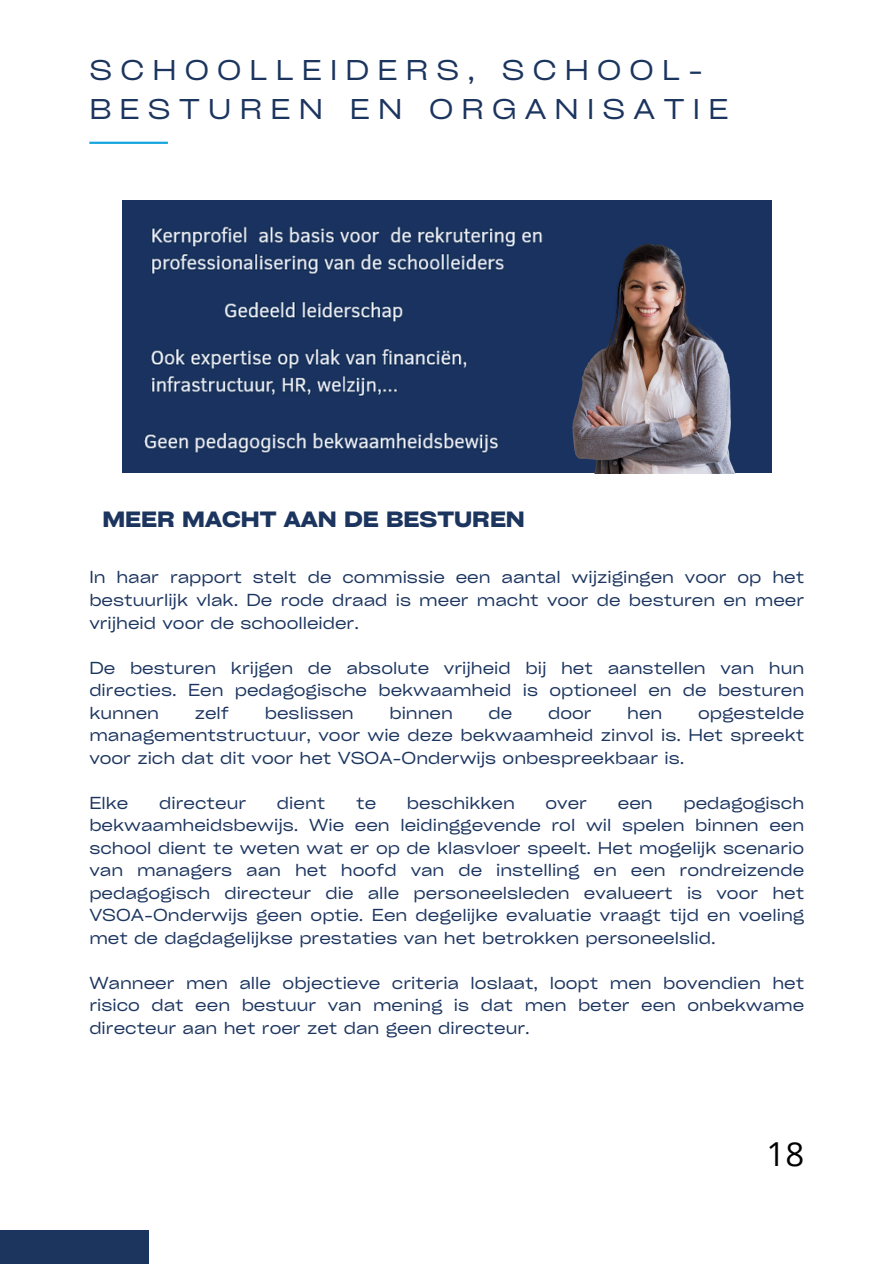
<style>
.page{position:relative;width:894px;height:1264px;background:#fff}
.page>*{position:absolute;margin:0;border:0;box-sizing:border-box;transform-origin:0 0}
.t1{font:33px "Open Sans";color:#000}
.t2{font:expanded 27.3px/38.2px "Cy Grotesk";letter-spacing:.3em;color:#1c355f}
.t3{font:700 expanded 21.15px "Cy Grotesk";color:#1c355f}
.t4{font:expanded 16.65px/22.5px "Cy Grotesk";color:#1c355f;text-align:justify}
</style>
<div class="page">
<div style="left:0;top:1229px;width:149px;height:34px;background:#1c355f"></div>
<hr style="left:89px;top:142px;width:79px;height:2px;background:#16a6de">
<img style="left:122px;top:200px;width:649px;height:272px">
<img style="left:427px;top:207px;width:345px;height:266px">
<p class="t2" style="left:89px;top:50px;width:640px">SCHOOLLEIDERS, SCHOOL-<br>BESTUREN EN ORGANISATIE</p>
<p class="t3" style="left:102px;top:505px;width:424px">MEER MACHT AAN DE BESTUREN</p>
<h1 class="t4" style="left:89px;top:565px;width:716px">In haar rapport stelt de commissie een aantal wijzigingen voor op het bestuurlijk vlak. De rode draad is meer macht voor de besturen en meer vrijheid voor de schoolleider.</h1>
<p class="t4" style="left:89px;top:655px;width:716px">De besturen krijgen de absolute vrijheid bij het aanstellen van hun directies. Een pedagogische bekwaamheid is optioneel en de besturen kunnen</p>
<p class="t4" style="left:195px;top:700px;width:36px">zelf</p>
<p class="t4" style="left:265px;top:700px;width:90px">beslissen</p>
<p class="t4" style="left:389px;top:700px;width:65px">binnen</p>
<p class="t4" style="left:488px;top:700px;width:25px">de</p>
<p class="t4" style="left:548px;top:700px;width:45px">door</p>
<p class="t4" style="left:627px;top:700px;width:37px">hen</p>
<p class="t4" style="left:89px;top:700px;width:716px;text-indent:608px">opgestelde managementstructuur, voor wie deze bekwaamheid zinvol is. Het spreekt voor zich dat dit voor het VSOA-Onderwijs onbespreekbaar is.</p>
<p class="t4" style="left:89px;top:790px;width:41px">Elke</p>
<p class="t4" style="left:159px;top:790px;width:88px">directeur</p>
<p class="t4" style="left:277px;top:790px;width:50px">dient</p>
<p class="t4" style="left:356px;top:790px;width:22px">te</p>
<p class="t4" style="left:407px;top:790px;width:109px">beschikken</p>
<p class="t4" style="left:545px;top:790px;width:43px">over</p>
<p class="t4" style="left:617px;top:790px;width:36px">een</p>
<p class="t4" style="left:89px;top:790px;width:716px;text-indent:594px">pedagogisch bekwaamheidsbewijs. Wie een leidinggevende rol wil spelen binnen een school dient te weten wat er op de klasvloer speelt. Het mogelijk scenario van managers aan het hoofd van de instelling en een rondreizende pedagogisch directeur die alle personeelsleden evalueert is voor het VSOA-Onderwijs geen optie. Een degelijke evaluatie vraagt tijd en voeling met de dagdagelijkse prestaties van het betrokken personeelslid.</p>
<h2 class="t4" style="left:89px;top:970px;width:716px">Wanneer men alle objectieve criteria loslaat, loopt men bovendien het risico dat een bestuur van mening is dat men beter een onbekwame directeur aan het roer zet dan geen directeur.</h2>
<p class="t1" style="left:766px;top:1130px;width:39px">18</p>
</div>
